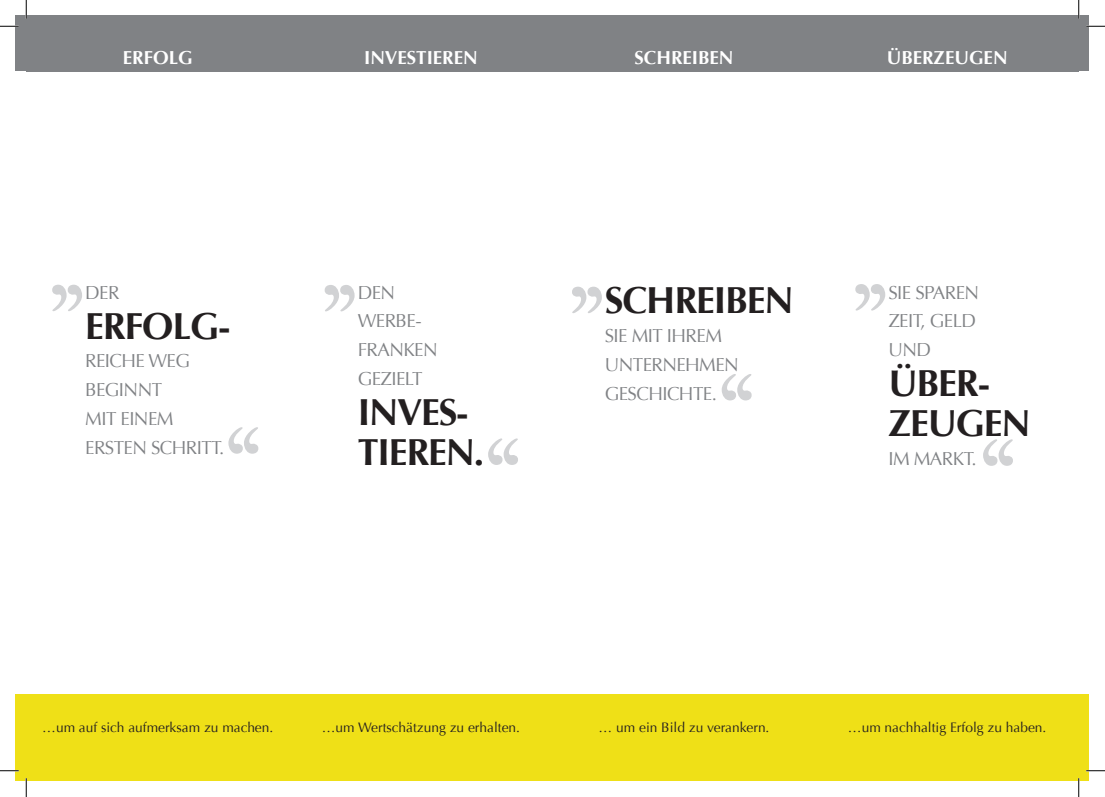
<style>
.page{position:relative;width:1105px;height:797px;background:#fff}
.page>*{position:absolute;margin:0;border:0;box-sizing:border-box;transform-origin:0 0}
.t1{font:700 37.5px/40px "Optima";letter-spacing:-.03em;color:#231f20}
.t2{font:18.75px/28.8px "Optima";letter-spacing:-.03em;color:#808285}
.t3{font:700 18.75px "Optima";color:#fff}
.t4{font:13.75px "Optima";color:#231f20}
</style>
<div class="page">
<div style="left:16px;top:16px;width:1073px;height:55px;background:#808285"></div>
<div style="left:16px;top:694px;width:1073px;height:87px;background:#efe017"></div>
<svg style="left:52px;top:285px;width:30px;height:26px"></svg>
<svg style="left:228px;top:427px;width:30px;height:26px"></svg>
<svg style="left:325px;top:285px;width:30px;height:26px"></svg>
<svg style="left:488px;top:438px;width:30px;height:27px"></svg>
<svg style="left:572px;top:287px;width:30px;height:26px"></svg>
<svg style="left:722px;top:374px;width:30px;height:26px"></svg>
<svg style="left:855px;top:284px;width:30px;height:26px"></svg>
<svg style="left:983px;top:439px;width:30px;height:27px"></svg>
<svg style="left:0;top:25px;width:19px;height:2px"></svg>
<svg style="left:1086px;top:25px;width:19px;height:2px"></svg>
<svg style="left:0;top:770px;width:19px;height:1px"></svg>
<svg style="left:1086px;top:770px;width:19px;height:1px"></svg>
<svg style="left:25px;top:0;width:2px;height:19px"></svg>
<svg style="left:25px;top:778px;width:2px;height:19px"></svg>
<svg style="left:1078px;top:0;width:1px;height:19px"></svg>
<svg style="left:1078px;top:778px;width:1px;height:19px"></svg>
<p class="t3" style="left:123px;top:47px;width:71px">ERFOLG</p>
<p class="t3" style="left:364px;top:47px;width:115px">INVESTIEREN</p>
<p class="t3" style="left:634px;top:47px;width:100px">SCHREIBEN</p>
<p class="t3" style="left:887px;top:47px;width:122px">ÜBERZEUGEN</p>
<p class="t2" style="left:85px;top:278px;width:12px">DER</p>
<h1 class="t1" style="left:85px;top:306px;width:147px">ERFOLG-</h1>
<p class="t2" style="left:85px;top:347px;width:11px">REICHE</p>
<p class="t2" style="left:148px;top:347px;width:30px">WEG</p>
<p class="t2" style="left:85px;top:375px;width:12px">BEGINNT<br>MIT</p>
<p class="t2" style="left:121px;top:404px;width:12px">EINEM</p>
<p class="t2" style="left:85px;top:433px;width:11px">ERSTEN</p>
<p class="t2" style="left:151px;top:433px;width:11px">SCHRITT</p>
<p class="t2" style="left:219px;top:433px;width:7px">.</p>
<p class="t2" style="left:358px;top:278px;width:29px">DEN<br>WERBE</p>
<p class="t2" style="left:415px;top:307px;width:8px">-</p>
<p class="t2" style="left:358px;top:335px;width:44px">FRANKEN<br>GEZIELT</p>
<h1 class="t1" style="left:358px;top:392px;width:128px">INVES-<br>TIEREN.</h1>
<h1 class="t1" style="left:605px;top:281px;width:190px">SCHREIBEN</h1>
<p class="t2" style="left:605px;top:321px;width:38px">SIE MIT</p>
<p class="t2" style="left:667px;top:321px;width:12px">IHREM</p>
<p class="t2" style="left:605px;top:350px;width:13px">UNTERNEHMEN<br>GESCHICHTE</p>
<p class="t2" style="left:712px;top:379px;width:7px">.</p>
<p class="t2" style="left:888px;top:278px;width:68px">SIE SPAREN<br>ZEIT</p>
<p class="t2" style="left:920px;top:307px;width:22px">, GELD</p>
<p class="t2" style="left:888px;top:335px;width:15px">UND</p>
<h1 class="t1" style="left:888px;top:364px;width:144px">ÜBER-<br>ZEUGEN</h1>
<p class="t2" style="left:888px;top:444px;width:90px">IM MARKT.</p>
<p class="t4" style="left:42px;top:719px;width:233px">…um auf sich aufmerksam zu machen.</p>
<p class="t4" style="left:322px;top:719px;width:200px">…um Wertschätzung zu erhalten.</p>
<p class="t4" style="left:599px;top:719px;width:172px">… um ein B ild zu verankern.</p>
<p class="t4" style="left:848px;top:719px;width:200px">…um nachhaltig Erfolg zu haben.</p>
</div>
